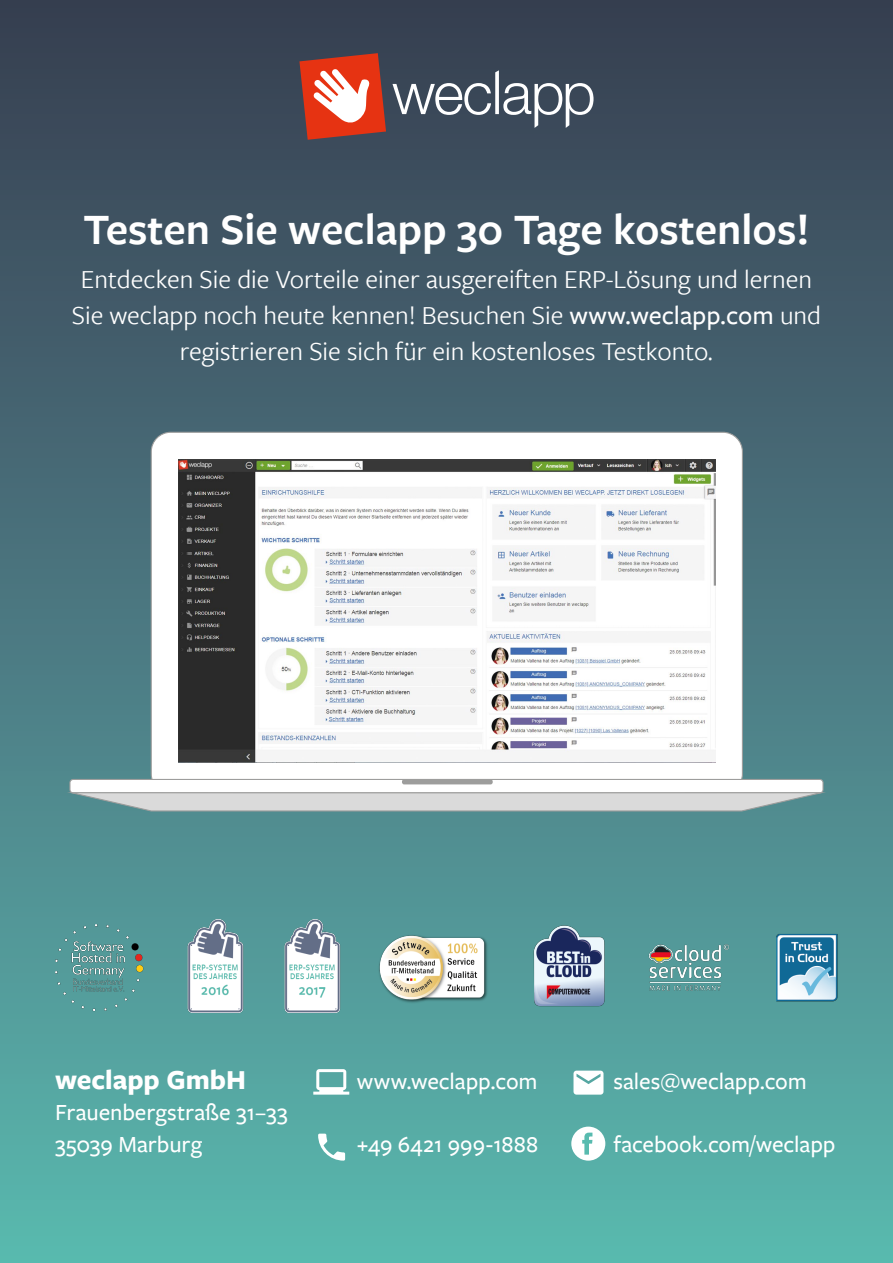
<style>
.page{position:relative;width:893px;height:1263px;background:#fff}
.page>*{position:absolute;margin:0;border:0;box-sizing:border-box;transform-origin:0 0}
.t1{font:600 45px "Freight Sans Pro";color:#fff}
.t2{font:700 28.5px "Freight Sans Pro";color:#fff}
.t3{font:27px/36px "Freight Sans Pro";color:#fff;text-align:center}
.t4{font:500 24px/31.5px "Freight Sans Pro";color:#fff}
.s1{font-weight:500}
</style>
<div class="page">
<div style="left:0;top:0;width:893px;height:1263px;background:linear-gradient(to bottom,#393c51,#5cb8b1)"></div>
<img style="left:55px;top:919px;width:783px;height:93px">
<svg style="left:313px;top:1069px;width:36px;height:25px"></svg>
<svg style="left:573px;top:1070px;width:30px;height:24px"></svg>
<svg style="left:318px;top:1133px;width:27px;height:27px"></svg>
<div style="left:571px;top:1126px;width:34px;height:34px;background:#fff;border-radius:50%"></div>
<svg style="left:582px;top:1132px;width:10px;height:22px"></svg>
<svg style="left:151px;top:432px;width:592px;height:347px"></svg>
<svg style="left:67px;top:779px;width:759px;height:32px"></svg>
<img style="left:179px;top:460px;width:536px;height:302px">
<svg style="left:299px;top:53px;width:87px;height:87px"></svg>
<svg style="left:392px;top:70px;width:201px;height:58px"></svg>
<h1 class="t1" style="left:83px;top:199px;width:727px">Testen Sie weclapp 30 Tage kostenlos!</h1>
<p class="t3" style="left:72px;top:262px;width:751px">Entdecken Sie die Vorteile einer ausgereiften ERP-Lösung und lernen<br>Sie weclapp noch heute kennen! Besuchen Sie <span class="s1">www.weclapp.com</span> und registrieren Sie sich für ein kostenloses Testkonto.</p>
<p class="t2" style="left:55px;top:1060px;width:192px">weclapp GmbH</p>
<p class="t4" style="left:357px;top:1064px;width:182px">www.weclapp.com</p>
<p class="t4" style="left:613px;top:1064px;width:195px">sales@weclapp.com</p>
<p class="t4" style="left:55px;top:1096px;width:234px">Frauenbergstraße 31–33<br>35039 Marburg</p>
<p class="t4" style="left:357px;top:1127px;width:183px">+49 6421 999-1888</p>
<p class="t4" style="left:613px;top:1127px;width:224px">facebook.com/weclapp</p>
</div>
